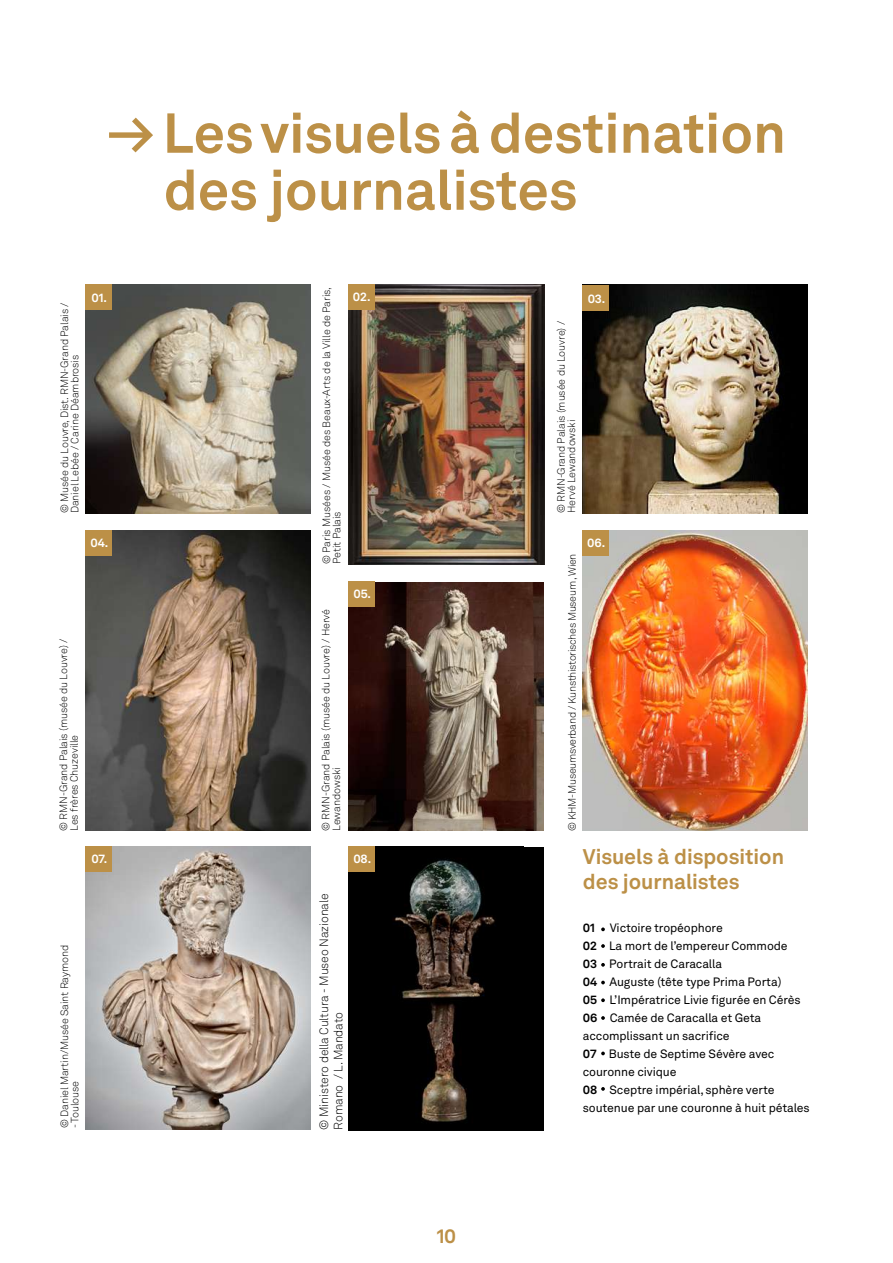
<style>
.page{position:relative;width:893px;height:1263px;background:#fff}
.page>*{position:absolute;margin:0;border:0;box-sizing:border-box;transform-origin:0 0}
.t1{font:700 55.5px/57px "Akkurat LL";color:#bc9047}
.t2{font:700 21px/25.2px "Akkurat LL";color:#bc9047}
.t3{font:700 19.5px "Akkurat LL";color:#bc9047}
.t4{font:12px/18px "Akkurat LL";letter-spacing:-.01em;color:#000}
.t5{font:300 12px/14.4px "Akkurat LL";letter-spacing:-.01em;color:#000}
.t6{font:700 12px "Akkurat LL";letter-spacing:-.01em;color:#fff}
.t7{font:300 10.5px/10.5px "Akkurat LL";letter-spacing:-.01em;color:#000}
.t8{font:300 10.5px "Akkurat LL";letter-spacing:-.03em;color:#000}
.s1{font-weight:700}
</style>
<div class="page">
<img style="left:86px;top:284px;width:224px;height:229px">
<img style="left:349px;top:284px;width:195px;height:280px">
<img style="left:583px;top:285px;width:224px;height:228px">
<img style="left:86px;top:530px;width:224px;height:301px">
<img style="left:349px;top:582px;width:195px;height:249px">
<div style="left:349px;top:847px;width:195px;height:283px;background:#000"></div>
<img style="left:393px;top:859px;width:102px;height:263px">
<img style="left:86px;top:846px;width:224px;height:284px">
<img style="left:583px;top:530px;width:224px;height:301px">
<div style="left:86px;top:284px;width:26px;height:26px;background:#bc9047"></div>
<div style="left:583px;top:285px;width:26px;height:25px;background:#bc9047"></div>
<div style="left:349px;top:284px;width:26px;height:26px;background:#bc9047"></div>
<div style="left:583px;top:530px;width:26px;height:26px;background:#bc9047"></div>
<div style="left:86px;top:846px;width:26px;height:26px;background:#bc9047"></div>
<div style="left:349px;top:581px;width:26px;height:26px;background:#bc9047"></div>
<div style="left:349px;top:846px;width:26px;height:26px;background:#bc9047"></div>
<div style="left:86px;top:530px;width:26px;height:26px;background:#bc9047"></div>
<svg style="left:601px;top:927px;width:4px;height:4px"></svg>
<svg style="left:601px;top:944px;width:4px;height:4px"></svg>
<svg style="left:601px;top:963px;width:4px;height:4px"></svg>
<svg style="left:601px;top:981px;width:4px;height:3px"></svg>
<svg style="left:601px;top:998px;width:4px;height:4px"></svg>
<svg style="left:601px;top:1016px;width:4px;height:4px"></svg>
<svg style="left:601px;top:1051px;width:4px;height:4px"></svg>
<svg style="left:601px;top:1087px;width:4px;height:4px"></svg>
<h1 class="t1" style="left:164px;top:101px;width:624px;text-indent:-57px">→ Les visuels à destination des journalistes</h1>
<p class="t7" style="left:59px;top:513px;width:212px;rotate:-90deg">© Musée du Louvre, Dist. RMN-Grand Palais /<br>Daniel Lebée / Carine Déambrosis</p>
<p class="t7" style="left:58px;top:831px;width:193px;rotate:-90deg">© RMN-Grand Palais (musée du Louvre) /<br>Les frères Chuzeville</p>
<p class="t7" style="left:59px;top:1128px;width:185px;rotate:-90deg">© Daniel Martin/Musée Saint Raymond</p>
<p class="t7" style="left:69px;top:1128px;width:49px;rotate:-90deg">- Toulouse</p>
<p class="t7" style="left:321px;top:564px;width:278px;rotate:-90deg">© Paris Musées / Musée des Beaux-Arts de la Ville de Paris,<br>Petit Palais</p>
<p class="t6" style="left:91px;top:288px;width:17px">01.</p>
<p class="t6" style="left:353px;top:287px;width:19px">02.</p>
<p class="t6" style="left:588px;top:289px;width:19px">03.</p>
<p class="t7" style="left:556px;top:513px;width:193px;rotate:-90deg">© RMN-Grand Palais (musée du Louvre) /<br>Hervé Lewandowski</p>
<p class="t6" style="left:587px;top:533px;width:19px">06.</p>
<p class="t6" style="left:90px;top:534px;width:19px">04.</p>
<p class="t8" style="left:565px;top:831px;width:279px;rotate:-90deg">© KHM-Museumsverband / Kunsthistorisches Museum , Wien</p>
<p class="t6" style="left:353px;top:585px;width:19px">05.</p>
<p class="t7" style="left:320px;top:831px;width:223px;rotate:-90deg">© RMN-Grand Palais (musée du Louvre) / Hervé<br>Lewandowski</p>
<p class="t6" style="left:91px;top:849px;width:17px">07.</p>
<p class="t6" style="left:353px;top:849px;width:19px">08.</p>
<p class="t5" style="left:316px;top:1130px;width:238px;rotate:-90deg">© Ministero della Cultura - Museo Nazionale<br>Romano / L. Mandato</p>
<h2 class="t2" style="left:583px;top:842px;width:203px">Visuels à disposition des journalistes</h2>
<p class="t4" style="left:583px;top:918px;width:228px"><span class="s1">01</span> Victoire tropéophore<br><span class="s1">02</span> La mort de l’empereur Commode<br><span class="s1">03</span> Portrait de Caracalla<br><span class="s1">04</span> Auguste (tête type Prima Porta)<br><span class="s1">05</span> L’Impératrice Livie figurée en Cérès<br><span class="s1">06</span> Camée de Caracalla et Geta accomplissant un sacrifice<br><span class="s1">07</span> Buste de Septime Sévère avec couronne civique<br><span class="s1">08</span> Sceptre impérial, sphère verte soutenue par une couronne à huit pétales</p>
<h3 class="t3" style="left:437px;top:1221px;width:21px">10</h3>
</div>
